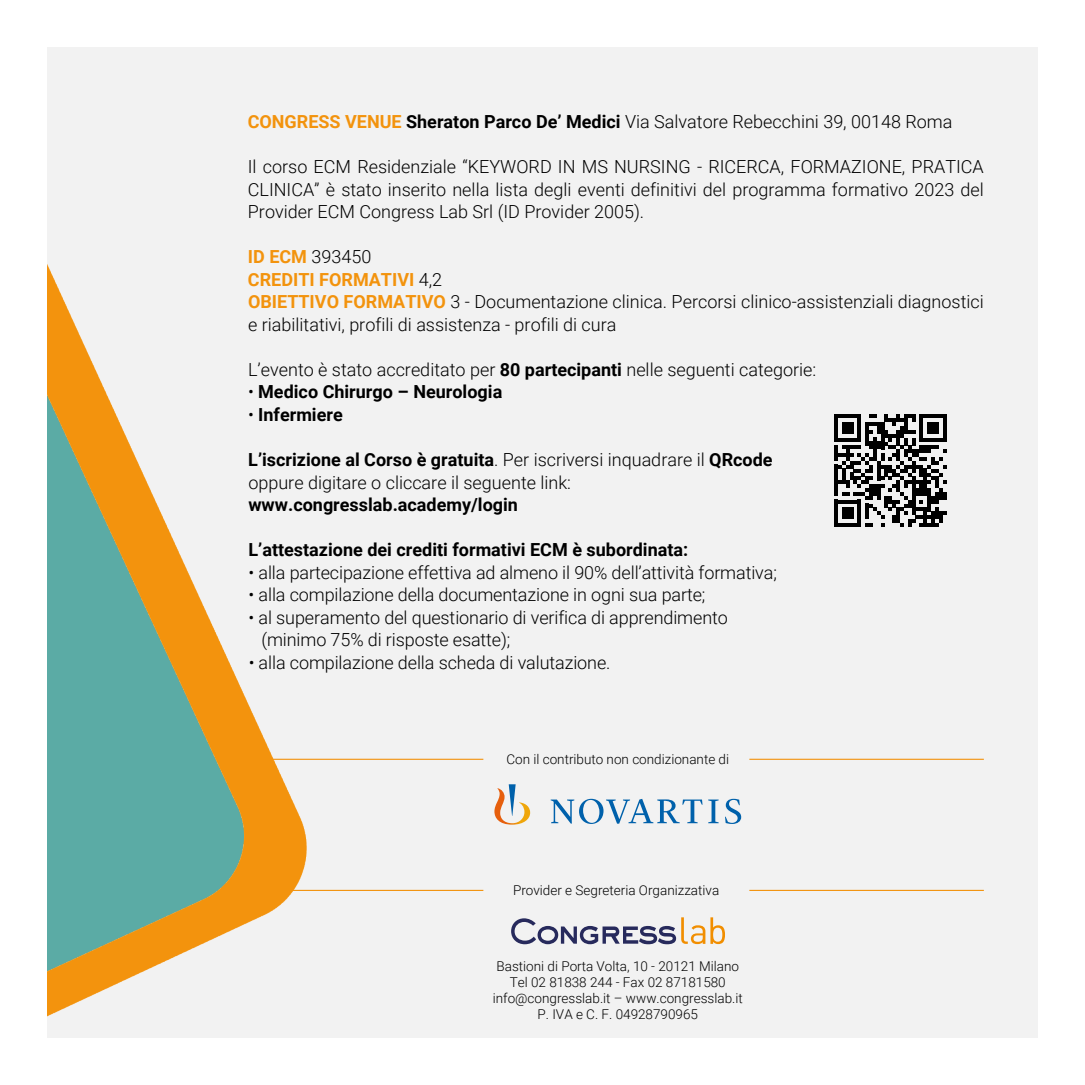
<style>
.page{position:relative;width:1085px;height:1085px;background:#fff}
.page>*{position:absolute;margin:0;border:0;box-sizing:border-box;transform-origin:0 0}
.t1{font:300 18px/22.5px "Roboto";color:#000}
.t2{font:700 18px "Roboto";color:#000}
.t3{font:300 13.5px/15.8px "Roboto";color:#000;text-align:center}
.s1{font-weight:700;color:#f3930d}
.s2{font-weight:700}
.s3{font-weight:300}
</style>
<div class="page">
<div style="left:47px;top:47px;width:990px;height:990px;background:#f2f2f2"></div>
<img style="left:47px;top:264px;width:325px;height:753px">
<svg style="left:834px;top:414px;width:112px;height:113px"></svg>
<svg style="left:494px;top:784px;width:247px;height:40px"></svg>
<hr style="left:249px;top:758px;width:234px;height:1px;background:#f3930d">
<hr style="left:249px;top:889px;width:234px;height:1px;background:#f3930d">
<hr style="left:749px;top:758px;width:234px;height:1px;background:#f3930d">
<hr style="left:749px;top:889px;width:234px;height:1px;background:#f3930d">
<svg style="left:511px;top:917px;width:214px;height:27px"></svg>
<p class="t1" style="left:248px;top:110px;width:706px"><span class="s1">CONGRESS VENUE</span> <span class="s2">Sheraton Parco De’ Medici</span> Via Salvatore Rebecchini 39, 00148 Roma</p>
<p class="t1" style="left:248px;top:155px;width:737px;text-align:justify">Il corso ECM Residenziale “KEYWORD IN MS NURSING - RICERCA, FORMAZIONE, PRATICA CLINICA” è stato inserito nella lista degli eventi definitivi del programma formativo 2023 del Provider ECM Congress Lab Srl (ID Provider 2005).</p>
<p class="t1" style="left:248px;top:245px;width:737px"><span class="s1">ID ECM</span> 393450<br><span class="s1">CREDITI FORMATIVI</span> 4,2<br><span class="s1">OBIETTIVO FORMATIVO</span> 3 - Documentazione clinica. Percorsi clinico-assistenziali diagnostici e riabilitativi, profili di assistenza - profili di cura</p>
<p class="t1" style="left:248px;top:357px;width:569px">L’evento è stato accreditato per <span class="s2">80 partecipanti</span> nelle seguenti categorie:</p>
<p class="t2" style="left:248px;top:379px;width:255px"><span class="s3">•</span> Medico Chirurgo – Neurologia</p>
<p class="t2" style="left:248px;top:402px;width:96px"><span class="s3">•</span> Infermiere</p>
<p class="t1" style="left:248px;top:447px;width:525px"><span class="s2">L’iscrizione al Corso è gratuita</span>. Per iscriversi inquadrare il <span class="s2">QRcode </span>oppure digitare o cliccare il seguente link:</p>
<p class="t2" style="left:248px;top:492px;width:271px">www.congresslab.academy/login</p>
<p class="t2" style="left:248px;top:537px;width:441px">L’attestazione dei crediti formativi ECM è subordinata:</p>
<p class="t1" style="left:248px;top:560px;width:530px">• alla partecipazione effettiva ad almeno il 90% dell’attività formativa;</p>
<p class="t1" style="left:248px;top:582px;width:458px">• alla compilazione della documentazione in ogni sua parte;</p>
<p class="t1" style="left:261px;top:605px;width:468px;text-indent:-13px">• al superamento del questionario di verifica di apprendimento (minimo 75% di risposte esatte);</p>
<p class="t1" style="left:249px;top:650px;width:363px">• alla compilazione della scheda di valutazione.</p>
<p class="t3" style="left:506px;top:750px;width:224px">Con il contributo non condizionante di</p>
<p class="t3" style="left:513px;top:881px;width:208px">Provider e Segreteria Organizzativa</p>
<p class="t3" style="left:493px;top:958px;width:251px">Bastioni di Porta Volta, 10 - 20121 Milano Tel 02 81838 244 - Fax 02 87181580 info@congresslab.it – www.congresslab.it P. IVA e C. F. 04928790965</p>
</div>
